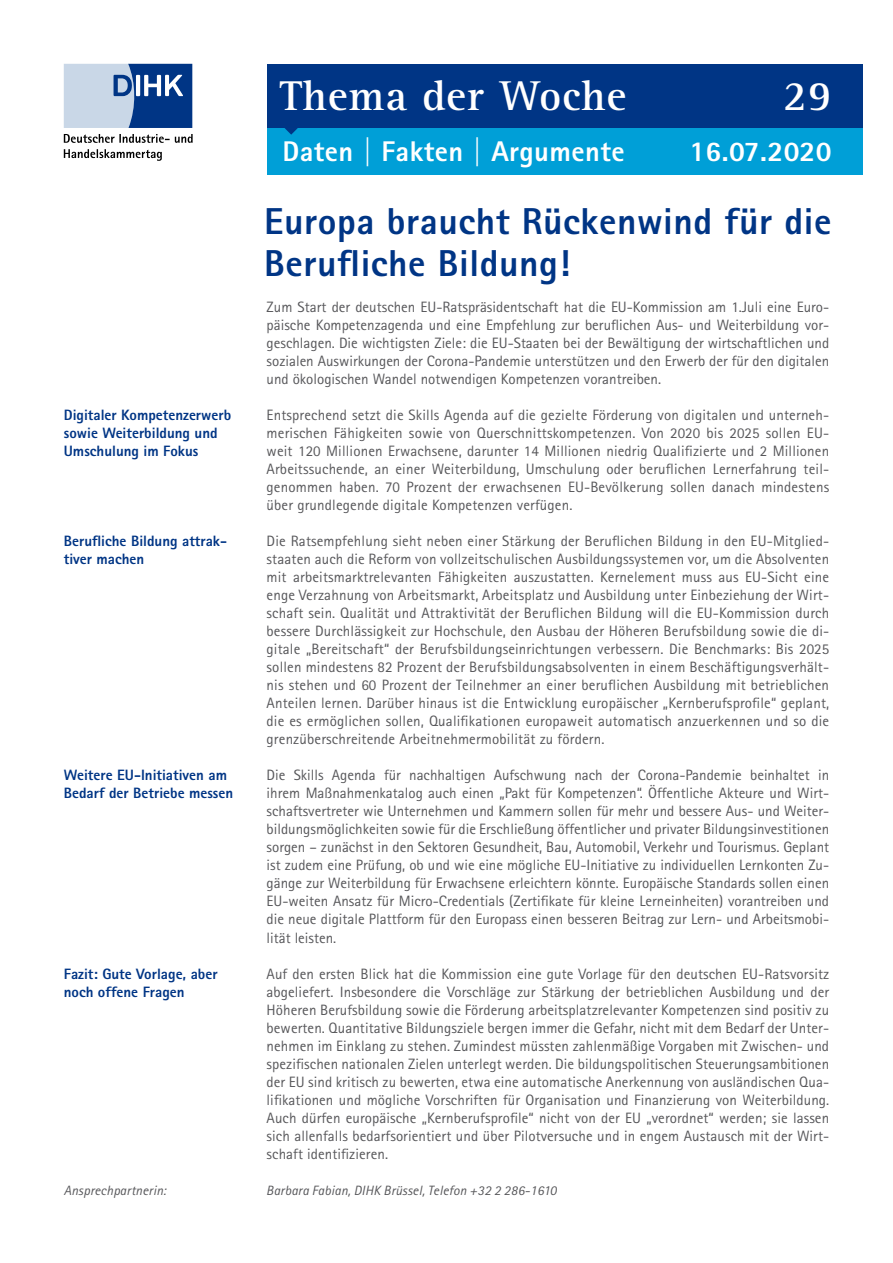
<style>
.page{position:relative;width:893px;height:1263px;background:#fff}
.page>*{position:absolute;margin:0;border:0;box-sizing:border-box;transform-origin:0 0}
.t1{font:700 43.05px "Agfa Rotis Serif";letter-spacing:.02em;color:#fff}
.t2{font:800 37.5px/42px "Agfa Rotis Sans Serif";letter-spacing:.015em;color:#003585}
.t3{font:800 28.5px "Agfa Rotis Sans Serif";letter-spacing:.015em;color:#fff}
.t4{font:15px/18px "Agfa Rotis Sans Serif";letter-spacing:.005em;color:#57575a;text-align:justify}
.t5{font:800 15px/18px "Agfa Rotis Sans Serif";color:#003585}
.t6{font:italic 13.5px "Agfa Rotis Sans Serif";letter-spacing:.01em;color:#57575a}
</style>
<div class="page">
<div style="left:267px;top:64px;width:595px;height:64px;background:#003585"></div>
<div style="left:267px;top:128px;width:595px;height:46px;background:#009fd7"></div>
<svg style="left:285px;top:128px;width:13px;height:7px"></svg>
<svg style="left:64px;top:64px;width:128px;height:64px;background:#7694be"></svg>
<svg style="left:64px;top:134px;width:129px;height:27px"></svg>
<h1 class="t1" style="left:280px;top:70px;width:348px">Thema der Woche</h1>
<h1 class="t1" style="left:783px;top:70px;width:50px">29</h1>
<h3 class="t3" style="left:282px;top:133px;width:344px">Daten | Fakten | Argumente</h3>
<h3 class="t3" style="left:689px;top:133px;width:144px">16.07.2020</h3>
<p class="t5" style="left:64px;top:406px;width:169px">Digitaler Kompetenzerwerb sowie Weiterbildung und<br>Umschulung im Fokus</p>
<p class="t5" style="left:64px;top:532px;width:165px">Berufliche Bildung attrak&shy;tiver machen</p>
<p class="t5" style="left:64px;top:766px;width:171px">Weitere EU-Initiativen am<br>Bedarf der Betriebe messen</p>
<p class="t5" style="left:64px;top:964px;width:155px">Fazit: Gute Vorlage, aber noch offene Fragen</p>
<h2 class="t2" style="left:264px;top:200px;width:569px">Europa braucht Rückenwind für die<br>Berufliche Bildung!</h2>
<p class="t4" style="left:267px;top:298px;width:564px">Zum Start der deutschen EU-Ratspräsidentschaft hat die EU-Kommission am 1.Juli eine Euro&shy;päische Kompetenzagenda und eine Empfehlung zur beruflichen Aus- und Weiterbildung vor&shy;geschlagen. Die wichtigsten Ziele: die EU-Staaten bei der Bewältigung der wirtschaftlichen und sozialen Auswirkungen der Corona-Pandemie unterstützen und den Erwerb der für den digitalen und ökologischen Wandel notwendigen Kompetenzen vorantreiben.</p>
<p class="t4" style="left:267px;top:406px;width:564px">Entsprechend setzt die Skills Agenda auf die gezielte Förderung von digitalen und unterneh&shy;merischen Fähigkeiten sowie von Querschnittskompetenzen. Von 2020 bis 2025 sollen EU&shy;weit 120 Millionen Erwachsene, darunter 14 Millionen niedrig Qualifizierte und 2 Millionen Arbeitssuchende, an einer Weiterbildung, Umschulung oder beruflichen Lernerfahrung teil&shy;genommen haben. 70 Prozent der erwachsenen EU-Bevölkerung sollen danach mindestens über grundlegende digitale Kompetenzen verfügen.</p>
<p class="t4" style="left:267px;top:532px;width:564px">Die Ratsempfehlung sieht neben einer Stärkung der Beruflichen Bildung in den EU-Mitglied&shy;staaten auch die Reform von vollzeitschulischen Ausbildungssystemen vor, um die Absolventen mit arbeitsmarktrelevanten Fähigkeiten auszustatten. Kernelement muss aus EU-Sicht eine enge Verzahnung von Arbeitsmarkt, Arbeitsplatz und Ausbildung unter Einbeziehung der Wirt&shy;schaft sein. Qualität und Attraktivität der Beruflichen Bildung will die EU-Kommission durch bessere Durchlässigkeit zur Hochschule, den Ausbau der Höheren Berufsbildung sowie die di&shy;gitale „Bereitschaft“ der Berufsbildungseinrichtungen verbessern. Die Benchmarks: Bis 2025 sollen mindestens 82 Prozent der Berufsbildungsabsolventen in einem Beschäftigungsverhält&shy;nis stehen und 60 Prozent der Teilnehmer an einer beruflichen Ausbildung mit betrieblichen Anteilen lernen. Darüber hinaus ist die Entwicklung europäischer „Kernberufsprofile“ geplant, die es ermöglichen sollen, Qualifikationen europaweit automatisch anzuerkennen und so die grenzüberschreitende Arbeitnehmermobilität zu fördern.</p>
<p class="t4" style="left:267px;top:766px;width:564px">Die Skills Agenda für nachhaltigen Aufschwung nach der Corona-Pandemie beinhaltet in ihrem Maßnahmenkatalog auch einen „Pakt für Kompetenzen“. Öffentliche Akteure und Wirt&shy;schaftsvertreter wie Unternehmen und Kammern sollen für mehr und bessere Aus- und Weiter&shy;bildungsmöglichkeiten sowie für die Erschließung öffentlicher und privater Bildungsinvestitionen sorgen – zunächst in den Sektoren Gesundheit, Bau, Automobil, Verkehr und Tourismus. Geplant ist zudem eine Prüfung, ob und wie eine mögliche EU-Initiative zu individuellen Lernkonten Zu&shy;gänge zur Weiterbildung für Erwachsene erleichtern könnte. Europäische Standards sollen einen EU-weiten Ansatz für Micro-Credentials (Zertifikate für kleine Lerneinheiten) vorantreiben und die neue digitale Plattform für den Europass einen besseren Beitrag zur Lern- und Arbeitsmobi&shy;lität leisten.</p>
<p class="t4" style="left:267px;top:964px;width:564px">Auf den ersten Blick hat die Kommission eine gute Vorlage für den deutschen EU-Ratsvorsitz abgeliefert. Insbesondere die Vorschläge zur Stärkung der betrieblichen Ausbildung und der Höheren Berufsbildung sowie die Förderung arbeitsplatzrelevanter Kompetenzen sind positiv zu bewerten. Quantitative Bildungsziele bergen immer die Gefahr, nicht mit dem Bedarf der Unter&shy;nehmen im Einklang zu stehen. Zumindest müssten zahlenmäßige Vorgaben mit Zwischen- und spezifischen nationalen Zielen unterlegt werden. Die bildungspolitischen Steuerungsambitionen der EU sind kritisch zu bewerten, etwa eine automatische Anerkennung von ausländischen Qua&shy;lifikationen und mögliche Vorschriften für Organisation und Finanzierung von Weiterbildung.<br>Auch dürfen europäische „Kernberufsprofile“ nicht von der EU „verordnet“ werden; sie lassen sich allenfalls bedarfsorientiert und über Pilotversuche und in engem Austausch mit der Wirt&shy;schaft identifizieren.</p>
<p class="t6" style="left:64px;top:1182px;width:104px">Ansprechpartnerin:</p>
<p class="t6" style="left:266px;top:1182px;width:292px">Barbara Fabian, DIHK Brüssel, Telefon +32 2 286-1610</p>
</div>
